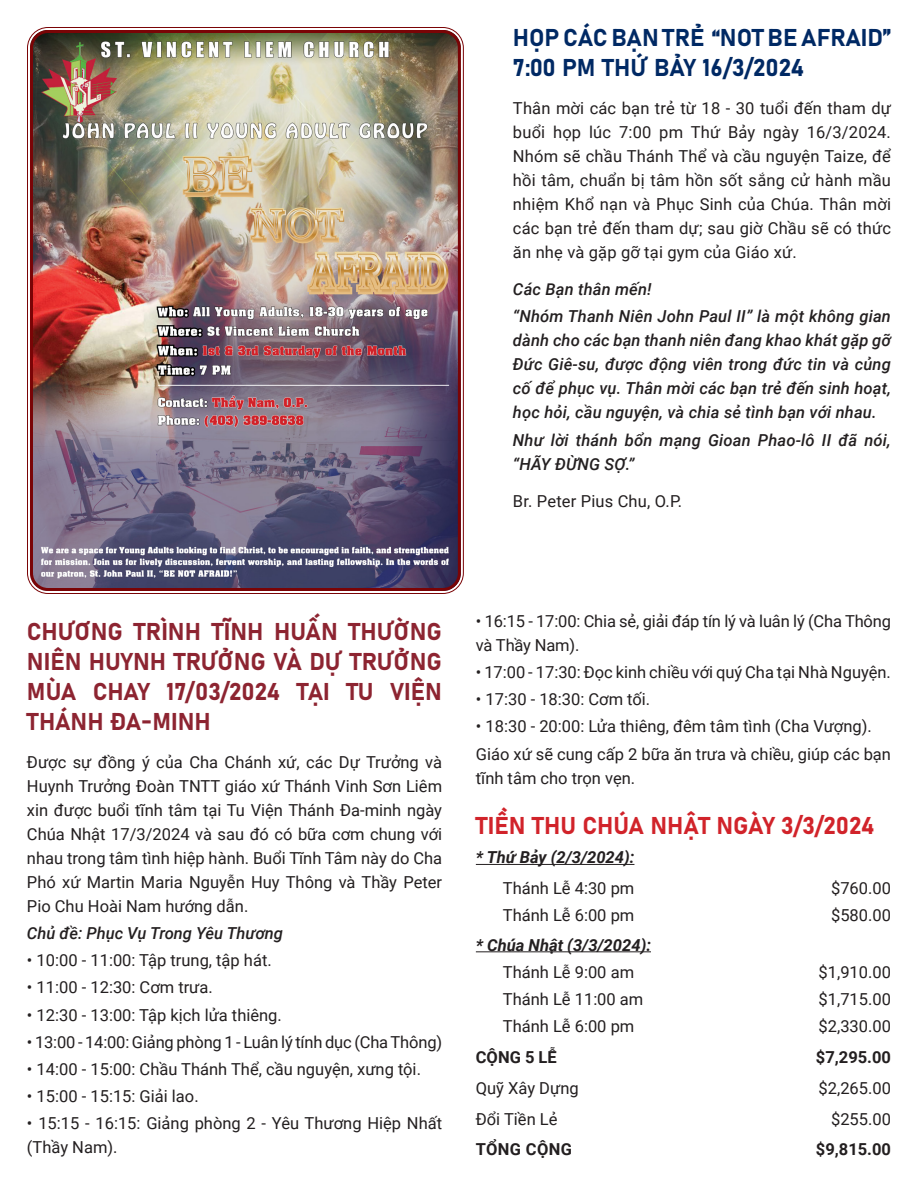
<style>
.page{position:relative;width:918px;height:1188px;background:#fff}
.page>*{position:absolute;margin:0;border:0;box-sizing:border-box;transform-origin:0 0}
.t1{font:24px/30px "Bahnschrift";color:#8d2431;text-align:justify}
.t2{font:24px/30px "Bahnschrift";color:#002964}
.t3{font:24px "Bahnschrift";color:#d1232a}
.t4{font:16.5px/24px "Roboto";color:#231f20}
.t5{font:italic 500 16.5px/24px "Roboto";letter-spacing:.01em;color:#231f20;text-align:justify}
.t6{font:italic 700 16.5px "Roboto";color:#231f20}
.t7{font:700 16.5px "Roboto";color:#231f20}
.t8{font:700 16.5px "Roboto";letter-spacing:.02em;color:#231f20}
</style>
<div class="page">
<hr style="left:476px;top:864px;width:158px;height:1px;background:#231f20">
<hr style="left:476px;top:951px;width:175px;height:1px;background:#231f20">
<img style="left:30px;top:30px;width:431px;height:561px">
<div style="left:30px;top:30px;width:431px;height:561px;border:3px solid #7a0406;border-radius:16px"></div>
<p class="t2" style="left:513px;top:21px;width:379px">HỌP CÁC BẠN TRẺ “NOT BE AFRAID”<br>7:00 PM THỨ BẢY 16/3/2024</p>
<p class="t4" style="left:513px;top:95px;width:380px;text-align:justify">Thân mời các bạn trẻ từ 18 - 30 tuổi đến tham dự buổi họp lúc 7:00 pm Thứ Bảy ngày 16/3/2024.<br>Nhóm sẽ chầu Thánh Thể và cầu nguyện Taize, để hồi tâm, chuẩn bị tâm hồn sốt sắng cử hành mầu nhiệm Khổ nạn và Phục Sinh của Chúa. Thân mời các bạn trẻ đến tham dự; sau giờ Chầu sẽ có thức ăn nhẹ và gặp gỡ tại gym của Giáo xứ.</p>
<p class="t5" style="left:513px;top:277px;width:140px">Các Bạn thân mến!</p>
<p class="t5" style="left:513px;top:304px;width:379px">“Nhóm Thanh Niên John Paul II” là một không gian dành cho các bạn thanh niên đang khao khát gặp gỡ Đức Giê-su, được động viên trong đức tin và củng cố để phục vụ. Thân mời các bạn trẻ đến sinh hoạt, học hỏi, cầu nguyện, và chia sẻ tình bạn với nhau.</p>
<p class="t5" style="left:513px;top:427px;width:379px">Như lời thánh bổn mạng Gioan Phao-lô II đã nói, “HÃY ĐỪNG SỢ.”</p>
<p class="t4" style="left:513px;top:489px;width:171px">Br. Peter Pius Chu, O.P.</p>
<p class="t1" style="left:27px;top:615px;width:417px">CHƯƠNG TRÌNH TĨNH HUẤN THƯỜNG NIÊN HUYNH TRƯỞNG VÀ DỰ TRƯỞNG MÙA CHAY 17/03/2024 TẠI TU VIỆN THÁNH ĐA-MINH</p>
<p class="t4" style="left:27px;top:749px;width:417px;text-align:justify">Được sự đồng ý của Cha Chánh xứ, các Dự Trưởng và Huynh Trưởng Đoàn TNTT giáo xứ Thánh Vinh Sơn Liêm xin được buổi tĩnh tâm tại Tu Viện Thánh Đa-minh ngày Chúa Nhật 17/3/2024 và sau đó có bữa cơm chung với nhau trong tâm tình hiệp hành. Buổi Tĩnh Tâm này do Cha Phó xứ Martin Maria Nguyễn Huy Thông và Thầy Peter Pio Chu Hoài Nam hướng dẫn.</p>
<p class="t5" style="left:27px;top:920px;width:257px">Chủ đề: Phục Vụ Trong Yêu Thương</p>
<p class="t4" style="left:27px;top:948px;width:246px">• 10:00 - 11:00: Tập trung, tập hát.</p>
<p class="t4" style="left:27px;top:975px;width:187px">• 11:00 - 12:30: Cơm trưa.</p>
<p class="t4" style="left:27px;top:1002px;width:256px">• 12:30 - 13:00: Tập kịch lửa thiêng.</p>
<p class="t4" style="left:27px;top:1029px;width:417px">• 13:00 - 14:00: Giảng phòng 1 - Luân lý tính dục (Cha Thông)</p>
<p class="t4" style="left:27px;top:1057px;width:396px">• 14:00 - 15:00: Chầu Thánh Thể, cầu nguyện, xưng tội.</p>
<p class="t4" style="left:27px;top:1084px;width:173px">• 15:00 - 15:15: Giải lao.</p>
<p class="t4" style="left:27px;top:1111px;width:417px">• 15:15 - 16:15: Giảng phòng 2 - Yêu Thương Hiệp Nhất (Thầy Nam).</p>
<p class="t4" style="left:476px;top:608px;width:417px">• 16:15 - 17:00: Chia sẻ, giải đáp tín lý và luân lý (Cha Thông và Thầy Nam).</p>
<p class="t4" style="left:476px;top:659px;width:417px">• 17:00 - 17:30: Đọc kinh chiều với quý Cha tại Nhà Nguyện.</p>
<p class="t4" style="left:476px;top:687px;width:176px">• 17:30 - 18:30: Cơm tối.</p>
<p class="t4" style="left:476px;top:714px;width:397px">• 18:30 - 20:00: Lửa thiêng, đêm tâm tình (Cha Vượng).</p>
<p class="t4" style="left:476px;top:741px;width:417px">Giáo xứ sẽ cung cấp 2 bữa ăn trưa và chiều, giúp các bạn tĩnh tâm cho trọn vẹn.</p>
<p class="t3" style="left:476px;top:807px;width:400px">TIỀN THU CHÚA NHẬT NGÀY 3/3/2024</p>
<p class="t6" style="left:476px;top:846px;width:160px">* Thứ Bảy (2/3/2024):</p>
<p class="t4" style="left:503px;top:876px;width:133px">Thánh Lễ 4:30 pm</p>
<p class="t4" style="left:831px;top:876px;width:61px">$760.00</p>
<p class="t4" style="left:503px;top:903px;width:133px">Thánh Lễ 6:00 pm</p>
<p class="t4" style="left:831px;top:903px;width:61px">$580.00</p>
<p class="t6" style="left:476px;top:933px;width:177px">* Chúa Nhật (3/3/2024):</p>
<p class="t4" style="left:503px;top:959px;width:133px">Thánh Lễ 9:00 am</p>
<p class="t4" style="left:819px;top:959px;width:74px">$1,910.00</p>
<p class="t4" style="left:503px;top:987px;width:142px">Thánh Lễ 11:00 am</p>
<p class="t4" style="left:819px;top:987px;width:74px">$1,715.00</p>
<p class="t4" style="left:503px;top:1014px;width:133px">Thánh Lễ 6:00 pm</p>
<p class="t4" style="left:819px;top:1014px;width:74px">$2,330.00</p>
<p class="t7" style="left:476px;top:1046px;width:82px">CỘNG 5 LỄ</p>
<p class="t7" style="left:816px;top:1046px;width:77px">$7,295.00</p>
<p class="t4" style="left:476px;top:1075px;width:104px">Quỹ Xây Dựng</p>
<p class="t4" style="left:819px;top:1075px;width:74px">$2,265.00</p>
<p class="t4" style="left:476px;top:1106px;width:83px">Đổi Tiền Lẻ</p>
<p class="t4" style="left:831px;top:1106px;width:61px">$255.00</p>
<p class="t8" style="left:476px;top:1138px;width:98px">TỔNG CỘNG</p>
<p class="t7" style="left:816px;top:1138px;width:77px">$9,815.00</p>
</div>
